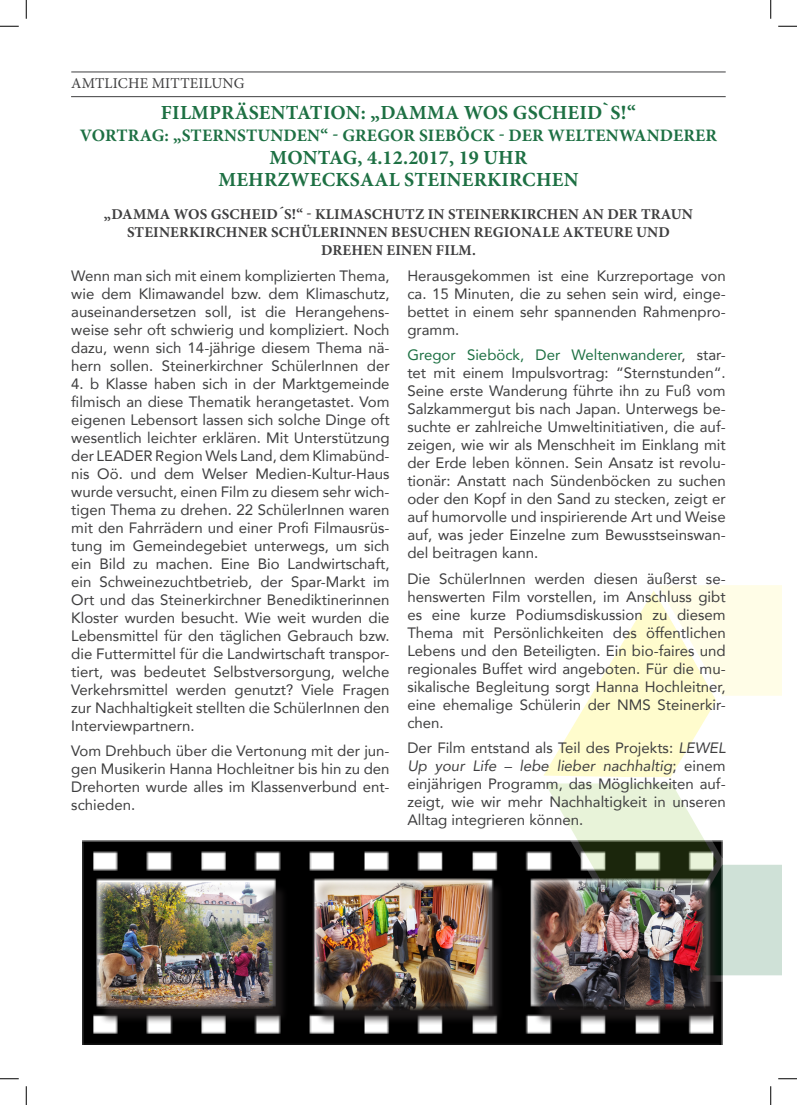
<style>
.page{position:relative;width:797px;height:1105px;background:#fff}
.page>*{position:absolute;margin:0;border:0;box-sizing:border-box;transform-origin:0 0}
.Unterüberschrift_grü{font:700 20px "Minion Pro";letter-spacing:.01em;color:#1d7043}
.Unterüberschrift_grü-2{font:700 17.5px "Minion Pro";letter-spacing:.01em;color:#1d7043}
.Fließtext{font:15px/18px "Avenir";color:#3e3e3f;text-align:justify}
.Unterüberschrift_gra{font:700 15px "Minion Pro";letter-spacing:.01em;color:#3e3e3f}
.t1{font:15px "Minion Pro";letter-spacing:.01em;color:#3e3e3f}
.s1{color:#1d7043}
.s2{font-style:italic}
</style>
<div class="page">
<img style="left:83px;top:840px;width:639px;height:205px">
<hr style="left:71px;top:72px;width:654px;height:1px;background:#3e3e3f">
<hr style="left:71px;top:96px;width:654px;height:1px;background:#3e3e3f">
<svg style="left:543px;top:599px;width:170px;height:178px;fill:#fffccd"></svg>
<svg style="left:649px;top:585px;width:132px;height:121px;background:#fffce2"></svg>
<svg style="left:534px;top:783px;width:189px;height:95px;fill:#e8f3d9"></svg>
<svg style="left:647px;top:855px;width:134px;height:127px;background:#bac9be"></svg>
<div style="left:99px;top:884px;width:189px;height:140px;background:#231f20;opacity:.75"></div>
<img style="left:97px;top:882px;width:176px;height:127px">
<div style="left:533px;top:880px;width:188px;height:145px;background:#231f20;opacity:.75"></div>
<img style="left:531px;top:878px;width:174px;height:132px">
<div style="left:316px;top:880px;width:188px;height:145px;background:#231f20;opacity:.75"></div>
<img style="left:314px;top:878px;width:174px;height:132px">
<svg style="left:0;top:25px;width:19px;height:2px"></svg>
<svg style="left:778px;top:25px;width:19px;height:2px"></svg>
<svg style="left:0;top:1078px;width:19px;height:1px"></svg>
<svg style="left:778px;top:1078px;width:19px;height:1px"></svg>
<svg style="left:25px;top:0;width:2px;height:19px"></svg>
<svg style="left:25px;top:1086px;width:2px;height:19px"></svg>
<svg style="left:770px;top:0;width:1px;height:19px"></svg>
<svg style="left:770px;top:1086px;width:1px;height:19px"></svg>
<p class="t1" style="left:71px;top:73px;width:175px">AMTLICHE MITTEILUNG</p>
<p class="Unterüberschrift_grü" style="left:161px;top:98px;width:476px">FILMPRÄSENTATION: „DAMMA WOS GSCHEID`S!“</p>
<p class="Unterüberschrift_grü-2" style="left:80px;top:123px;width:638px">VORTRAG: „STERNSTUNDEN“ - GREGOR SIEBÖCK - DER WELTENWANDERER</p>
<p class="Unterüberschrift_grü" style="left:269px;top:143px;width:259px">MONTAG, 4.12.2017, 19 UHR</p>
<p class="Unterüberschrift_grü" style="left:218px;top:166px;width:361px">MEHRZWECKSAAL STEINERKIRCHEN</p>
<p class="Unterüberschrift_gra" style="left:104px;top:203px;width:590px">„DAMMA WOS GSCHEID´S!“ - KLIMASCHUTZ IN STEINERKIRCHEN AN DER TRAUN</p>
<p class="Unterüberschrift_gra" style="left:127px;top:221px;width:544px">STEINERKIRCHNER SCHÜLERINNEN BESUCHEN REGIONALE AKTEURE UND</p>
<p class="Unterüberschrift_gra" style="left:321px;top:239px;width:156px">DREHEN EINEN FILM.</p>
<p class="Fließtext" style="left:71px;top:267px;width:320px">Wenn man sich mit einem komplizierten Thema, wie dem Klimawandel bzw. dem Klimaschutz, auseinandersetzen soll, ist die Herangehens&shy;weise sehr oft schwierig und kompliziert. Noch dazu, wenn sich 14-jährige diesem Thema nä&shy;hern sollen. Steinerkirchner SchülerInnen der</p>
<p class="Fließtext" style="left:71px;top:375px;width:320px">4. b Klasse haben sich in der Marktgemeinde filmisch an diese Thematik herangetastet. Vom eigenen Lebensort lassen sich solche Dinge oft wesentlich leichter erklären. Mit Unterstützung der LEADER Region Wels Land, dem Klimabünd&shy;nis Oö. und dem Welser Medien-Kultur-Haus wurde versucht, einen Film zu diesem sehr wich&shy;tigen Thema zu drehen. 22 SchülerInnen waren mit den Fahrrädern und einer Profi Filmausrüs&shy;tung im Gemeindegebiet unterwegs, um sich ein Bild zu machen. Eine Bio Landwirtschaft, ein Schweinezuchtbetrieb, der Spar-Markt im Ort und das Steinerkirchner Benediktinerinnen Kloster wurden besucht. Wie weit wurden die Lebensmittel für den täglichen Gebrauch bzw. die Futtermittel für die Landwirtschaft transpor&shy;tiert, was bedeutet Selbstversorgung, welche Verkehrsmittel werden genutzt? Viele Fragen zur Nachhaltigkeit stellten die SchülerInnen den Interviewpartnern.</p>
<p class="Fließtext" style="left:71px;top:742px;width:320px">Vom Drehbuch über die Vertonung mit der jun&shy;gen Musikerin Hanna Hochleitner bis hin zu den Drehorten wurde alles im Klassenverbund ent&shy;schieden.</p>
<p class="Fließtext" style="left:407px;top:267px;width:320px">Herausgekommen ist eine Kurzreportage von ca. 15 Minuten, die zu sehen sein wird, einge&shy;bettet in einem sehr spannenden Rahmenpro&shy;gramm.</p>
<p class="Fließtext" style="left:407px;top:346px;width:320px"><span class="s1">Gregor Sieböck, Der Weltenwanderer</span>, star&shy;tet mit einem Impulsvortrag: “Sternstunden“.<br>Seine erste Wanderung führte ihn zu Fuß vom Salzkammergut bis nach Japan. Unterwegs be&shy;suchte er zahlreiche Umweltinitiativen, die auf&shy;zeigen, wie wir als Menschheit im Einklang mit der Erde leben können. Sein Ansatz ist revolu&shy;tionär: Anstatt nach Sündenböcken zu suchen oder den Kopf in den Sand zu stecken, zeigt er auf humorvolle und inspirierende Art und Weise auf, was jeder Einzelne zum Bewusstseinswan&shy;del beitragen kann.</p>
<p class="Fließtext" style="left:407px;top:569px;width:320px">Die SchülerInnen werden diesen äußerst se&shy;henswerten Film vorstellen, im Anschluss gibt es eine kurze Podiumsdiskussion zu diesem Thema mit Persönlichkeiten des öffentlichen Lebens und den Beteiligten. Ein bio-faires und regionales Buffet wird angeboten. Für die mu&shy;sikalische Begleitung sorgt Hanna Hochleitner, eine ehemalige Schülerin der NMS Steinerkir&shy;chen.</p>
<p class="Fließtext" style="left:407px;top:738px;width:320px">Der Film entstand als Teil des Projekts: <span class="s2">LEWEL Up your Life – lebe lieber nachhaltig</span>; einem einjährigen Programm, das Möglichkeiten auf&shy;zeigt, wie wir mehr Nachhaltigkeit in unseren Alltag integrieren können.</p>
</div>
